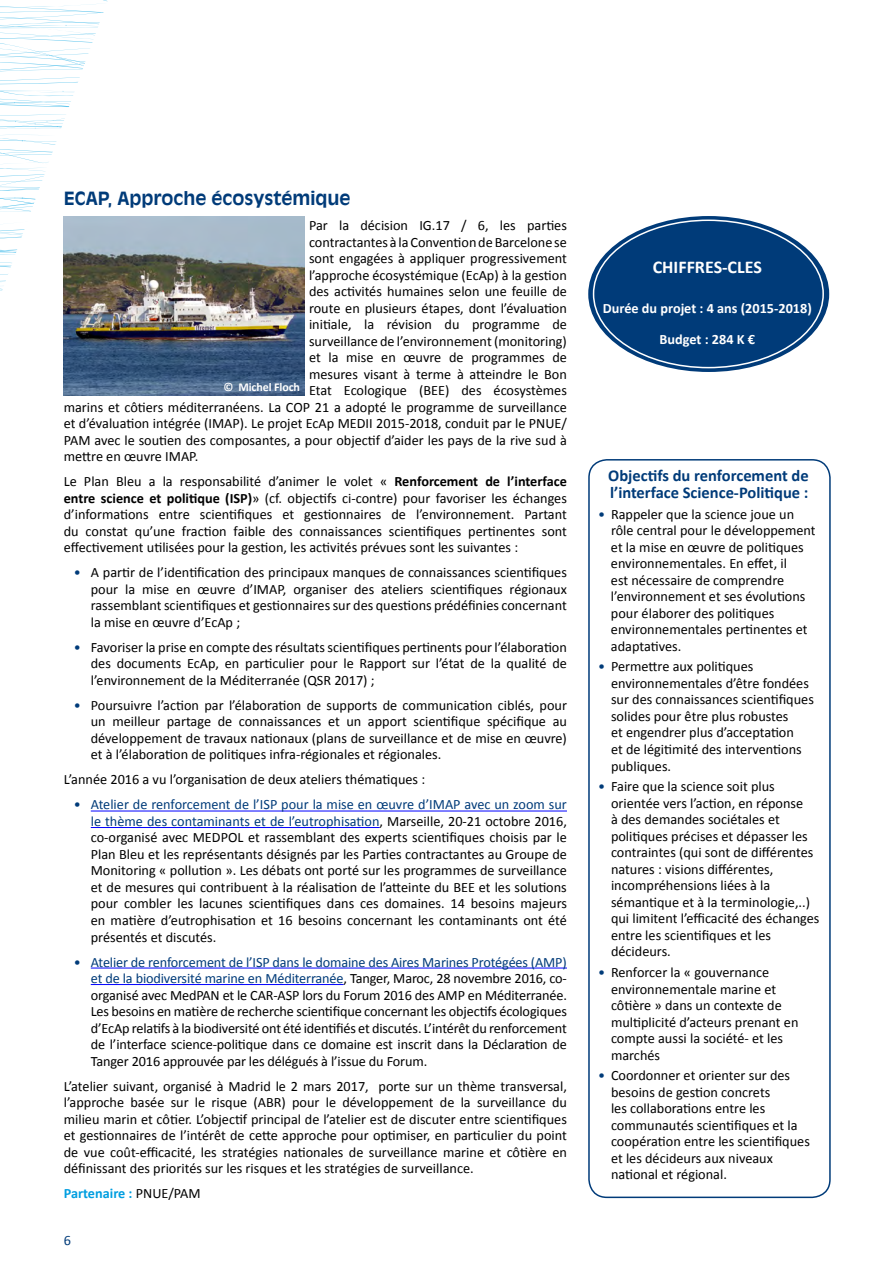
<style>
.page{position:relative;width:893px;height:1263px;background:#fff}
.page>*{position:absolute;margin:0;border:0;box-sizing:border-box;transform-origin:0 0}
.t1{font:700 18px "Antique Olive Std";color:#003b79}
.t2{font:700 18px "Calibri";color:#fff}
.t3{font:700 16.5px/16.5px "Calibri";color:#003b79}
.t4{font:14.25px/16.5px "Calibri";color:#000;text-align:justify}
.t5{font:700 14.25px "Calibri";color:#fff}
.t6{font:700 14.25px "Calibri";color:#009ee0}
.t7{font:14.25px "Calibri";color:#003b79}
.t8{font:700 12px "Calibri";letter-spacing:-.01em;color:#fff}
.s1{font-weight:700}
.s2{color:#003b79}
.s3{font-weight:400;color:#000}
</style>
<div class="page">
<svg style="left:0;top:0;width:108px;height:298px"></svg>
<svg style="left:588px;top:216px;width:241px;height:156px;background:#2a5b8f"></svg>
<hr style="left:91px;top:810px;width:476px;height:1px;background:#00f">
<hr style="left:91px;top:827px;width:289px;height:1px;background:#00f">
<hr style="left:91px;top:967px;width:476px;height:1px;background:#00f">
<hr style="left:91px;top:984px;width:253px;height:1px;background:#00f">
<div style="left:588px;top:459px;width:243px;height:739px;border:2px solid #003b79;border-radius:18px"></div>
<div style="left:594px;top:220px;width:229px;height:148px;background:#003b79;border-radius:50%"></div>
<img style="left:64px;top:216px;width:241px;height:180px">
<p class="t1" style="left:64px;top:188px;width:288px">ECAP, Approche écosystémique</p>
<p class="t4" style="left:309px;top:217px;width:259px">Par la décision IG.17 / 6, les parties</p>
<p class="t4" style="left:309px;top:234px;width:259px">contractantes à la Convention de Barcelone se</p>
<p class="t4" style="left:309px;top:250px;width:259px">sont engagées à appliquer progressivement</p>
<p class="t4" style="left:309px;top:267px;width:259px">l’approche écosystémique (EcAp) à la gestion</p>
<p class="t4" style="left:309px;top:283px;width:259px">des activités humaines selon une feuille de</p>
<p class="t4" style="left:309px;top:300px;width:259px">route en plusieurs étapes, dont l’évaluation</p>
<p class="t4" style="left:309px;top:316px;width:259px">initiale, la révision du programme de</p>
<p class="t4" style="left:309px;top:333px;width:259px">surveillance de l’environnement (monitoring)</p>
<p class="t4" style="left:309px;top:349px;width:259px">et la mise en œuvre de programmes de</p>
<p class="t4" style="left:309px;top:366px;width:259px">mesures visant à terme à atteindre le Bon</p>
<p class="t4" style="left:309px;top:382px;width:259px">Etat Ecologique (BEE) des écosystèmes</p>
<p class="t4" style="left:64px;top:399px;width:505px">marins et côtiers méditerranéens. La COP 21 a adopté le programme de surveillance</p>
<p class="t4" style="left:64px;top:415px;width:505px">et d’évaluation intégrée (IMAP). Le projet EcAp MEDII 2015-2018, conduit par le PNUE/</p>
<p class="t4" style="left:64px;top:432px;width:505px">PAM avec le soutien des composantes, a pour objectif d’aider les pays de la rive sud à</p>
<p class="t4" style="left:64px;top:448px;width:136px">mettre en œuvre IMAP.</p>
<p class="t4" style="left:64px;top:473px;width:505px">Le Plan Bleu a la responsabilité d’animer le volet « <span class="s1">Renforcement de l’interface entre science et politique (ISP)</span>» (cf. objectifs ci-contre) pour favoriser les échanges d’informations entre scientifiques et gestionnaires de l’environnement. Partant du constat qu’une fraction faible des connaissances scientifiques pertinentes sont effectivement utilisées pour la gestion, les activités prévues sont les suivantes :</p>
<p class="t4" style="left:91px;top:564px;width:478px;text-indent:-17px"><span class="s2">•</span> A partir de l’identification des principaux manques de connaissances scientifiques pour la mise en œuvre d’IMAP, organiser des ateliers scientifiques régionaux rassemblant scientifiques et gestionnaires sur des questions prédéfinies concernant la mise en œuvre d’EcAp ;</p>
<p class="t4" style="left:91px;top:639px;width:478px;text-indent:-17px"><span class="s2">•</span> Favoriser la prise en compte des résultats scientifiques pertinents pour l’élaboration des documents EcAp, en particulier pour le Rapport sur l’état de la qualité de l’environnement de la Méditerranée (QSR 2017) ;</p>
<p class="t4" style="left:91px;top:697px;width:478px;text-indent:-17px"><span class="s2">•</span> Poursuivre l’action par l’élaboration de supports de communication ciblés, pour un meilleur partage de connaissances et un apport scientifique spécifique au développement de travaux nationaux (plans de surveillance et de mise en œuvre) et à l’élaboration de politiques infra-régionales et régionales.</p>
<p class="t4" style="left:64px;top:771px;width:363px">L’année 2016 a vu l’organisation de deux ateliers thématiques :</p>
<p class="t4" style="left:91px;top:796px;width:478px;text-indent:-17px"><span class="s2">• Atelier de renforcement de l’ISP pour la mise en œuvre d’IMAP avec un zoom sur le thème des contaminants et de l’eutrophisation</span>, Marseille, 20-21 octobre 2016, co-organisé avec MEDPOL et rassemblant des experts scientifiques choisis par le Plan Bleu et les représentants désignés par les Parties contractantes au Groupe de Monitoring « pollution ». Les débats ont porté sur les programmes de surveillance et de mesures qui contribuent à la réalisation de l’atteinte du BEE et les solutions pour combler les lacunes scientifiques dans ces domaines. 14 besoins majeurs en matière d’eutrophisation et 16 besoins concernant les contaminants ont été présentés et discutés.</p>
<p class="t4" style="left:91px;top:953px;width:478px;text-indent:-17px"><span class="s2">• Atelier de renforcement de l’ISP dans le domaine des Aires Marines Protégées (AMP) et de la biodiversité marine en Méditerranée</span>, Tanger, Maroc, 28 novembre 2016, co&shy;organisé avec MedPAN et le CAR-ASP lors du Forum 2016 des AMP en Méditerranée.<br>Les besoins en matière de recherche scientifique concernant les objectifs écologiques d’EcAp relatifs à la biodiversité ont été identifiés et discutés. L’intérêt du renforcement de l’interface science-politique dans ce domaine est inscrit dans la Déclaration de Tanger 2016 approuvée par les délégués à l’issue du Forum.</p>
<p class="t4" style="left:64px;top:1077px;width:505px">L’atelier suivant, organisé à Madrid le 2 mars 2017, porte sur un thème transversal, l’approche basée sur le risque (ABR) pour le développement de la surveillance du milieu marin et côtier. L’objectif principal de l’atelier est de discuter entre scientifiques et gestionnaires de l’intérêt de cette approche pour optimiser, en particulier du point de vue coût-efficacité, les stratégies nationales de surveillance marine et côtière en définissant des priorités sur les risques et les stratégies de surveillance.</p>
<p class="t6" style="left:64px;top:1184px;width:138px">Partenaire : <span class="s3">PNUE/PAM</span></p>
<p class="t8" style="left:223px;top:380px;width:78px">© Michel Floch</p>
<p class="t7" style="left:64px;top:1231px;width:9px">6</p>
<p class="t2" style="left:653px;top:256px;width:111px">CHIFFRES-CLES</p>
<p class="t5" style="left:603px;top:299px;width:210px">Durée du projet : 4 ans (2015-2018)</p>
<p class="t5" style="left:660px;top:330px;width:97px">Budget : 284 K €</p>
<p class="t3" style="left:608px;top:468px;width:202px">Objectifs du renforcement de l’interface Science-Politique :</p>
<p class="t4" style="left:611px;top:506px;width:206px;text-align:left;text-indent:-13px"><span class="s2">•</span> Rappeler que la science joue un rôle central pour le développement et la mise en œuvre de politiques environnementales. En effet, il<br>est nécessaire de comprendre l’environnement et ses évolutions pour élaborer des politiques environnementales pertinentes et adaptatives.</p>
<p class="t4" style="left:611px;top:658px;width:204px;text-align:left;text-indent:-13px"><span class="s2">•</span> Permettre aux politiques environnementales d’être fondées sur des connaissances scientifiques solides pour être plus robustes<br>et engendrer plus d’acceptation<br>et de légitimité des interventions publiques.</p>
<p class="t4" style="left:611px;top:778px;width:210px;text-align:left;text-indent:-13px"><span class="s2">•</span> Faire que la science soit plus orientée vers l’action, en réponse<br>à des demandes sociétales et politiques précises et dépasser les contraintes (qui sont de différentes natures : visions différentes, incompréhensions liées à la sémantique et à la terminologie,..) qui limitent l’efficacité des échanges entre les scientifiques et les décideurs.</p>
<p class="t4" style="left:611px;top:964px;width:189px;text-align:left;text-indent:-13px"><span class="s2">•</span> Renforcer la « gouvernance environnementale marine et côtière » dans un contexte de multiplicité d’acteurs prenant en compte aussi la société- et les marchés</p>
<p class="t4" style="left:611px;top:1067px;width:200px;text-align:left;text-indent:-13px"><span class="s2">•</span> Coordonner et orienter sur des besoins de gestion concrets<br>les collaborations entre les communautés scientifiques et la coopération entre les scientifiques et les décideurs aux niveaux national et régional.</p>
</div>
